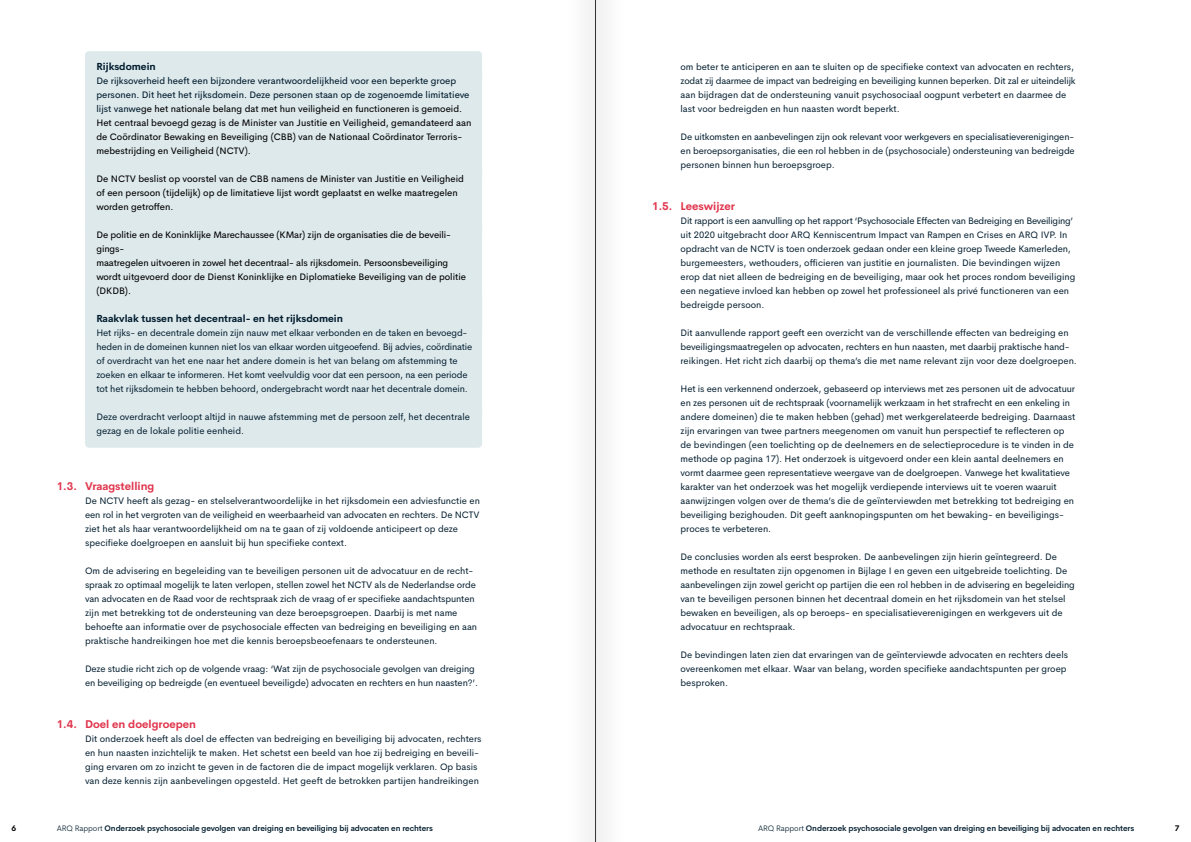
<style>
.page{position:relative;width:1191px;height:842px;background:#fff}
.page>*{position:absolute;margin:0;border:0;box-sizing:border-box;transform-origin:0 0}
.t1{font:700 11px "Cerebri Sans";color:#e0354d}
.KADER_plat_opsomming{font:700 10px "Cerebri Sans";color:#001c2d}
.plat_9_4_14{font:9.4px/14px "Cerebri Sans";color:#001c2d}
.KADER_plat_opsomming-2{font:9.4px/14px "Cerebri Sans";color:#000}
.KADER_plat_opsomming-3{font:9.4px/14px "Cerebri Sans";letter-spacing:-.01em;color:#001c2d}
.t2{font:600 8px "Cerebri Sans";letter-spacing:-.01em;color:#001c2d}
.t3{font:700 8px "Cerebri Sans";color:#000}
.s1{color:#001c2d}
.s2{font-weight:300}
</style>
<div class="page">
<div style="left:85px;top:51px;width:397px;height:33px;background:#dee9ec;border-radius:4px"></div>
<div style="left:85px;top:66px;width:397px;height:116px;background:#dee9ec;border-radius:4px"></div>
<div style="left:85px;top:164px;width:397px;height:74px;background:#dee9ec;border-radius:4px"></div>
<div style="left:85px;top:220px;width:397px;height:88px;background:#dee9ec;border-radius:4px"></div>
<div style="left:85px;top:303px;width:397px;height:33px;background:#dee9ec;border-radius:4px"></div>
<div style="left:85px;top:318px;width:397px;height:102px;background:#dee9ec;border-radius:4px"></div>
<div style="left:85px;top:402px;width:397px;height:46px;background:#dee9ec;border-radius:4px"></div>
<div style="left:567px;top:0;width:28px;height:842px;background:#f8f8f8"></div>
<div style="left:595px;top:0;width:29px;height:842px;background:#f7f7f7"></div>
<hr style="left:595px;top:0;width:1px;height:842px;background:#000">
<p class="KADER_plat_opsomming" style="left:96px;top:58px;width:61px">Rijksdomein</p>
<p class="KADER_plat_opsomming-2" style="left:96px;top:73px;width:376px"><span class="s1">De rijksoverheid heeft een bijzondere verantwoordelijkheid voor een beperkte groep personen. Dit heet het rijksdomein. Deze personen staan op de zogenoemde limitatieve lijst vanwe</span>ge het nationale belang dat met hun veiligheid en functioneren is gemoeid.<br>Het centraal bevoegd gezag is de Minister van Justitie en Veiligheid, gemandateerd aan de Coördinator Bewaking en Beveiliging (CBB) van de Nationaal Coördinator Terroris&shy;mebestrijding en Veiligheid (NCTV).</p>
<p class="KADER_plat_opsomming-2" style="left:96px;top:171px;width:369px">De NCTV beslist op voorstel van de CBB namens de Minister van Justitie en Veiligheid of een persoon (tijdelijk) op de limitatieve lijst wordt geplaatst en welke maatregelen worden getroffen.</p>
<p class="KADER_plat_opsomming-2" style="left:96px;top:227px;width:371px">De politie en de Koninklijke Marechaussee (KMar) zijn de organisaties die de beveili&shy;gings-<br>maatregelen uitvoeren in zowel het decentraal- als rijksdomein. Persoonsbeveiliging wordt uitgevoerd door de Dienst Koninklijke en Diplomatieke Beveiliging van de politie (DKDB).</p>
<p class="KADER_plat_opsomming" style="left:96px;top:310px;width:248px">Raakvlak tussen het decentraal- en het rijksdomein</p>
<p class="KADER_plat_opsomming-3" style="left:96px;top:325px;width:377px">Het rijks- en decentrale domein zijn nauw met elkaar verbonden en de taken en bevoegd&shy;heden in de domeinen kunnen niet los van elkaar worden uitgeoefend. Bij advies, coördinatie of overdracht van het ene naar het andere domein is het van belang om afstemming te zoeken en elkaar te informeren. Het komt veelvuldig voor dat een persoon, na een periode tot het rijksdomein te hebben behoord, ondergebracht wordt naar het decentrale domein.</p>
<p class="KADER_plat_opsomming-3" style="left:96px;top:409px;width:375px">Deze overdracht verloopt altijd in nauwe afstemming met de persoon zelf, het decentrale gezag en de lokale politie eenheid.</p>
<h2 class="t1" style="left:57px;top:477px;width:99px">1.3. Vraagstelling</h2>
<p class="plat_9_4_14" style="left:85px;top:493px;width:396px">De NCTV heeft als gezag- en stelselverantwoordelijke in het rijksdomein een adviesfunctie en een rol in het vergroten van de veiligheid en weerbaarheid van advocaten en rechters. De NCTV ziet het als haar verantwoordelijkheid om na te gaan of zij voldoende anticipeert op deze specifieke doelgroepen en aansluit bij hun specifieke context.</p>
<p class="plat_9_4_14" style="left:85px;top:563px;width:394px">Om de advisering en begeleiding van te beveiligen personen uit de advocatuur en de recht&shy;spraak zo optimaal mogelijk te laten verlopen, stellen zowel het NCTV als de Nederlandse orde van advocaten en de Raad voor de rechtspraak zich de vraag of er specifieke aandachtspunten zijn met betrekking tot de ondersteuning van deze beroepsgroepen. Daarbij is met name behoefte aan informatie over de psychosociale effecten van bedreiging en beveiliging en aan praktische handreikingen hoe met die kennis beroepsbeoefenaars te ondersteunen.</p>
<p class="plat_9_4_14" style="left:85px;top:661px;width:394px">Deze studie richt zich op de volgende vraag: ‘Wat zijn de psychosociale gevolgen van dreiging en beveiliging op bedreigde (en eventueel beveiligde) advocaten en rechters en hun naasten?’.</p>
<h2 class="t1" style="left:57px;top:715px;width:141px">1.4. Doel en doelgroepen</h2>
<p class="plat_9_4_14" style="left:85px;top:731px;width:398px">Dit onderzoek heeft als doel de effecten van bedreiging en beveiliging bij advocaten, rechters en hun naasten inzichtelijk te maken. Het schetst een beeld van hoe zij bedreiging en beveili&shy;ging ervaren om zo inzicht te geven in de factoren die de impact mogelijk verklaren. Op basis van deze kennis zijn aanbevelingen opgesteld. Het geeft de betrokken partijen handreikingen</p>
<p class="plat_9_4_14" style="left:680px;top:59px;width:396px">om beter te anticiperen en aan te sluiten op de specifieke context van advocaten en rechters, zodat zij daarmee de impact van bedreiging en beveiliging kunnen beperken. Dit zal er uiteindelijk aan bijdragen dat de ondersteuning vanuit psychosociaal oogpunt verbetert en daarmee de last voor bedreigden en hun naasten wordt beperkt.</p>
<p class="plat_9_4_14" style="left:680px;top:129px;width:396px;text-align:justify">De uitkomsten en aanbevelingen zijn ook relevant voor werkgevers en specialisatieverenigingen&shy;en beroepsorganisaties, die een rol hebben in de (psychosociale) ondersteuning van bedreigde personen binnen hun beroepsgroep.</p>
<h2 class="t1" style="left:652px;top:197px;width:84px">1.5. Leeswijzer</h2>
<p class="plat_9_4_14" style="left:680px;top:213px;width:396px">Dit rapport is een aanvulling op het rapport ‘Psychosociale Effecten van Bedreiging en Beveiliging’ uit 2020 uitgebracht door ARQ Kenniscentrum Impact van Rampen en Crises en ARQ IVP. In opdracht van de NCTV is toen onderzoek gedaan onder een kleine groep Tweede Kamerleden, burgemeesters, wethouders, officieren van justitie en journalisten. Die bevindingen wijzen erop dat niet alleen de bedreiging en de beveiliging, maar ook het proces rondom beveiliging een negatieve invloed kan hebben op zowel het professioneel als privé functioneren van een bedreigde persoon.</p>
<p class="plat_9_4_14" style="left:680px;top:325px;width:398px">Dit aanvullende rapport geeft een overzicht van de verschillende effecten van bedreiging en beveiligingsmaatregelen op advocaten, rechters en hun naasten, met daarbij praktische hand&shy;reikingen. Het richt zich daarbij op thema’s die met name relevant zijn voor deze doelgroepen.</p>
<p class="plat_9_4_14" style="left:680px;top:381px;width:396px">Het is een verkennend onderzoek, gebaseerd op interviews met zes personen uit de advocatuur en zes personen uit de rechtspraak (voornamelijk werkzaam in het strafrecht en een enkeling in andere domeinen) die te maken hebben (gehad) met werkgerelateerde bedreiging. Daarnaast zijn ervaringen van twee partners meegenomen om vanuit hun perspectief te reflecteren op de bevindingen (een toelichting op de deelnemers en de selectieprocedure is te vinden in de methode op pagina 17). Het onderzoek is uitgevoerd onder een klein aantal deelnemers en vormt daarmee geen representatieve weergave van de doelgroepen. Vanwege het kwalitatieve karakter van het onderzoek was het mogelijk verdiepende interviews uit te voeren waaruit aanwijzingen volgen over de thema’s die de geïnterviewden met betrekking tot bedreiging en beveiliging bezighouden. Dit geeft aanknopingspunten om het bewaking- en beveiligings&shy;proces te verbeteren.</p>
<p class="plat_9_4_14" style="left:680px;top:549px;width:396px">De conclusies worden als eerst besproken. De aanbevelingen zijn hierin geïntegreerd. De methode en resultaten zijn opgenomen in Bijlage I en geven een uitgebreide toelichting. De aanbevelingen zijn zowel gericht op partijen die een rol hebben in de advisering en begeleiding van te beveiligen personen binnen het decentraal domein en het rijksdomein van het stelsel bewaken en beveiligen, als op beroeps- en specialisatieverenigingen en werkgevers uit de advocatuur en rechtspraak.</p>
<p class="plat_9_4_14" style="left:680px;top:647px;width:389px">De bevindingen laten zien dat ervaringen van de geïnterviewde advocaten en rechters deels overeenkomen met elkaar. Waar van belang, worden specifieke aandachtspunten per groep besproken.</p>
<p class="t2" style="left:57px;top:821px;width:378px"><span class="s2">ARQ Rapport</span> Onderzoek psychosociale gevolgen van dreiging en beveiliging bij advocaten en rechters</p>
<p class="t2" style="left:758px;top:821px;width:378px"><span class="s2">ARQ Rapport</span> Onderzoek psychosociale gevolgen van dreiging en beveiliging bij advocaten en rechters</p>
<p class="t3" style="left:11px;top:821px;width:6px">6</p>
<p class="t3" style="left:1174px;top:821px;width:6px">7</p>
</div>
